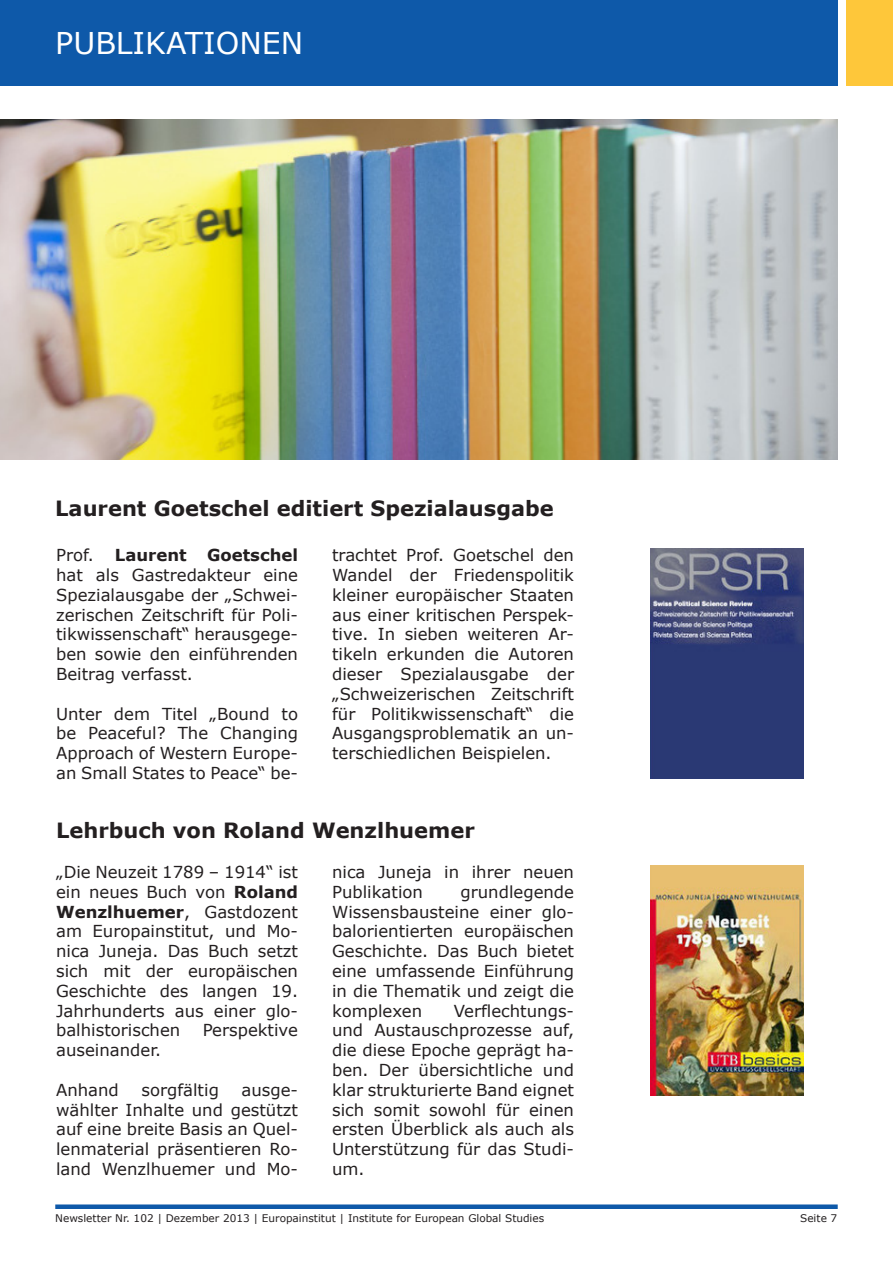
<style>
.page{position:relative;width:893px;height:1263px;background:#fff}
.page>*{position:absolute;margin:0;border:0;box-sizing:border-box;transform-origin:0 0}
.t1{font:30px "Verdana";color:#fff}
.t2{font:700 21px "Verdana";color:#231f20}
.t3{font:16.5px/19.8px "Verdana";color:#231f20;text-align:justify}
.t4{font:10.5px "Verdana";color:#231f20}
.s1{font-weight:700}
</style>
<div class="page">
<div style="left:0;top:0;width:838px;height:85px;background:#0e59a9"></div>
<div style="left:55px;top:1204px;width:783px;height:5px;background:#0e59a9"></div>
<div style="left:846px;top:0;width:47px;height:85px;background:#fec73a"></div>
<img style="left:651px;top:549px;width:152px;height:229px">
<img style="left:651px;top:865px;width:152px;height:230px">
<img style="left:0;top:119px;width:838px;height:340px">
<p class="t1" style="left:55px;top:22px;width:250px">PUBLIKATIONEN</p>
<p class="t2" style="left:55px;top:493px;width:500px">Laurent Goetschel editiert Spezialausgabe</p>
<p class="t3" style="left:56px;top:545px;width:39px">Prof.</p>
<p class="t3" style="left:56px;top:545px;width:243px;text-indent:59px"><span class="s1">Laurent Goetschel </span>hat als Gastredakteur eine Spezialausgabe der „Schwei&shy;zerischen Zeitschrift für Poli&shy;tikwissenschaft“ herausgege&shy;ben sowie den einführenden Beitrag verfasst.</p>
<p class="t3" style="left:56px;top:703px;width:243px">Unter dem Titel „Bound to be Peaceful? The Changing Approach of Western Europe&shy;an Small States to Peace“ be-</p>
<p class="t3" style="left:332px;top:545px;width:243px">trachtet Prof. Goetschel den Wandel der Friedenspolitik kleiner europäischer Staaten aus einer kritischen Perspek&shy;tive. In sieben weiteren Ar&shy;tikeln erkunden die Autoren dieser Spezialausgabe der „Schweizerischen Zeitschrift für Politikwissenschaft“ die Ausgangsproblematik an un&shy;terschiedlichen Beispielen.</p>
<p class="t2" style="left:56px;top:815px;width:420px">Lehrbuch von Roland Wenzlhuemer</p>
<p class="t3" style="left:56px;top:862px;width:243px">„Die Neuzeit 1789 – 1914“ ist ein neues Buch von <span class="s1">Roland Wenzlhuemer</span>, Gastdozent am Europainstitut, und Mo&shy;nica Juneja. Das Buch setzt sich mit der europäischen Geschichte des langen 19.<br>Jahrhunderts aus einer glo&shy;balhistorischen</p>
<p class="t3" style="left:332px;top:862px;width:243px">nica Juneja in ihrer neuen<br>Publikation</p>
<p class="t3" style="left:332px;top:882px;width:243px;text-indent:128px">grundlegende Wissensbausteine einer glo&shy;balorientierten europäischen Geschichte. Das Buch bietet eine umfassende Einführung in die Thematik und zeigt die komplexen</p>
<p class="t3" style="left:332px;top:1000px;width:243px;text-indent:122px">Verflechtungs&shy;und Austauschprozesse auf, die diese Epoche geprägt ha&shy;ben. Der übersichtliche und klar strukturierte Band eignet sich somit sowohl für einen ersten Überblick als auch als Unterstützung für das Studi&shy;um.</p>
<p class="t3" style="left:203px;top:1020px;width:97px">Perspektive</p>
<p class="t3" style="left:56px;top:1040px;width:106px">auseinander.</p>
<p class="t3" style="left:56px;top:1080px;width:64px">Anhand</p>
<p class="t3" style="left:141px;top:1080px;width:79px">sorgfältig</p>
<p class="t3" style="left:56px;top:1080px;width:243px;text-indent:185px">ausge&shy;wählter Inhalte und gestützt auf eine breite Basis an Quel&shy;lenmaterial präsentieren Ro&shy;land Wenzlhuemer und Mo-</p>
<p class="t4" style="left:55px;top:1210px;width:490px">Newsletter Nr. 102 | Dezember 2013 | Europainstitut | Institute for European Global Studies</p>
<p class="t4" style="left:800px;top:1211px;width:39px">Seite 7</p>
</div>
